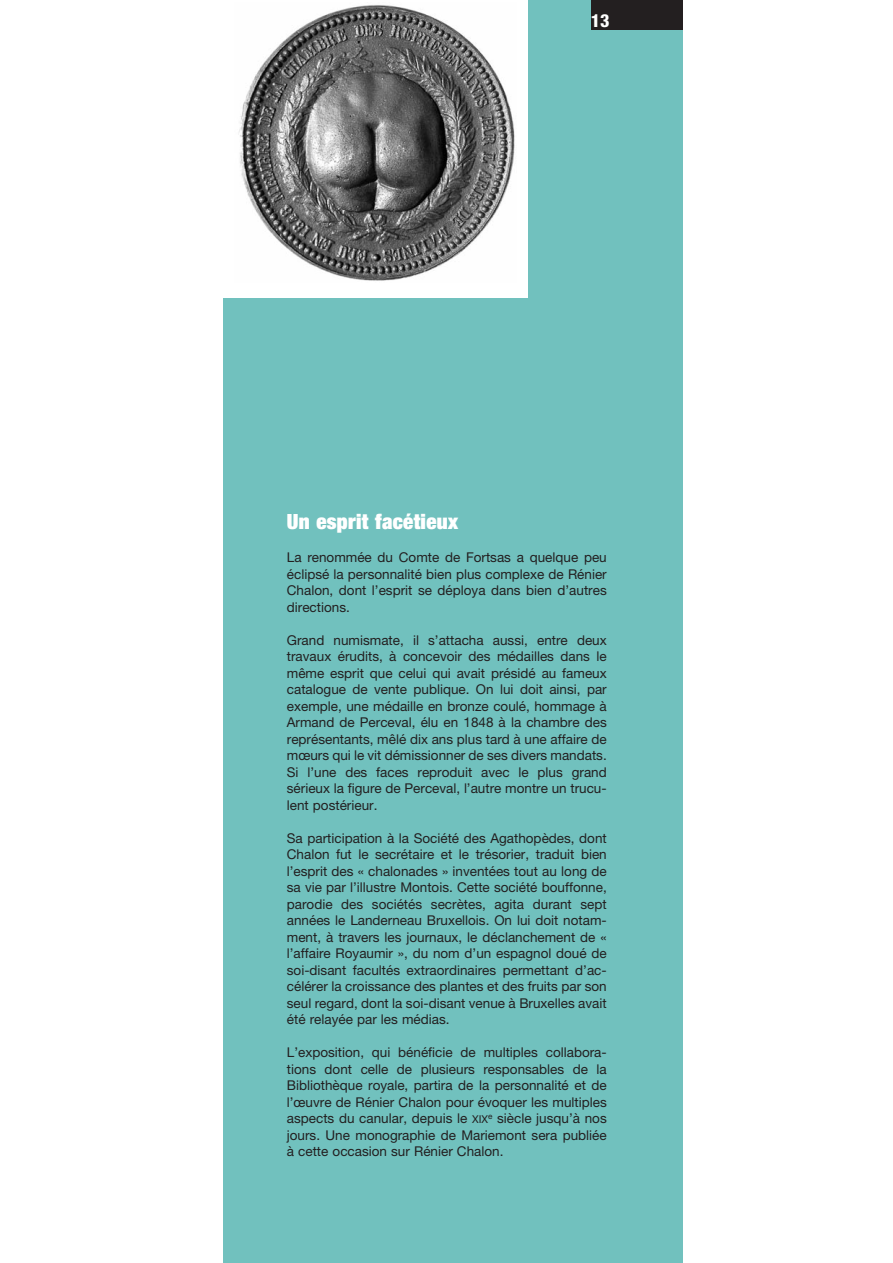
<style>
.page{position:relative;width:893px;height:1263px;background:#fff}
.page>*{position:absolute;margin:0;border:0;box-sizing:border-box;transform-origin:0 0}
.t1{font:900 expanded 21px "Helvetica Neue";letter-spacing:.015em;color:#fff}
.t2{font:800 condensed 18px "Helvetica Neue";color:#fff}
.t3{font:13.5px/16.5px "Helvetica Neue";color:#231f20;text-align:justify}
.s1{font-size:10.8px}
</style>
<div class="page">
<div style="left:223px;top:0;width:459px;height:1263px;background:#71c1be"></div>
<div style="left:591px;top:0;width:91px;height:30px;background:#231f20"></div>
<div style="left:223px;top:0;width:304px;height:298px;background:#fff"></div>
<img style="left:239px;top:5px;width:276px;height:276px">
<h2 class="t2" style="left:591px;top:14px;width:20px">13</h2>
<h1 class="t1" style="left:287px;top:514px;width:173px">Un esprit facétieux</h1>
<p class="t3" style="left:287px;top:550px;width:321px">La renommée du Comte de Fortsas a quelque peu éclipsé la personnalité bien plus complexe de Rénier Chalon, dont l’esprit se déploya dans bien d’autres directions.</p>
<p class="t3" style="left:287px;top:633px;width:321px">Grand numismate, il s’attacha aussi, entre deux travaux érudits, à concevoir des médailles dans le même esprit que celui qui avait présidé au fameux catalogue de vente publique. On lui doit ainsi, par exemple, une médaille en bronze coulé, hommage à Armand de Perceval, élu en 1848 à la chambre des représentants, mêlé dix ans plus tard à une affaire de mœurs qui le vit démissionner de ses divers mandats.<br>Si l’une des faces reproduit avec le plus grand sérieux la figure de Perceval, l’autre montre un trucu&shy;lent postérieur.</p>
<p class="t3" style="left:287px;top:831px;width:321px">Sa participation à la Société des Agathopèdes, dont Chalon fut le secrétaire et le trésorier, traduit bien l’esprit des « chalonades » inventées tout au long de sa vie par l’illustre Montois. Cette société bouffonne, parodie des sociétés secrètes, agita durant sept années le Landerneau Bruxellois. On lui doit notam&shy;ment, à travers les journaux, le déclanchement de « l’affaire Royaumir », du nom d’un espagnol doué de soi-disant facultés extraordinaires permettant d’ac&shy;célérer la croissance des plantes et des fruits par son seul regard, dont la soi-disant venue à Bruxelles avait été relayée par les médias.</p>
<p class="t3" style="left:287px;top:1045px;width:321px">L’exposition, qui bénéficie de multiples collabora&shy;tions dont celle de plusieurs responsables de la Bibliothèque royale, partira de la personnalité et de l’œuvre de Rénier Chalon pour évoquer les multiples aspects du canular, depuis le <span class="s1">XIX</span><sup>e</sup> siècle jusqu’à nos jours. Une monographie de Mariemont sera publiée à cette occasion sur Rénier Chalon.</p>
</div>
